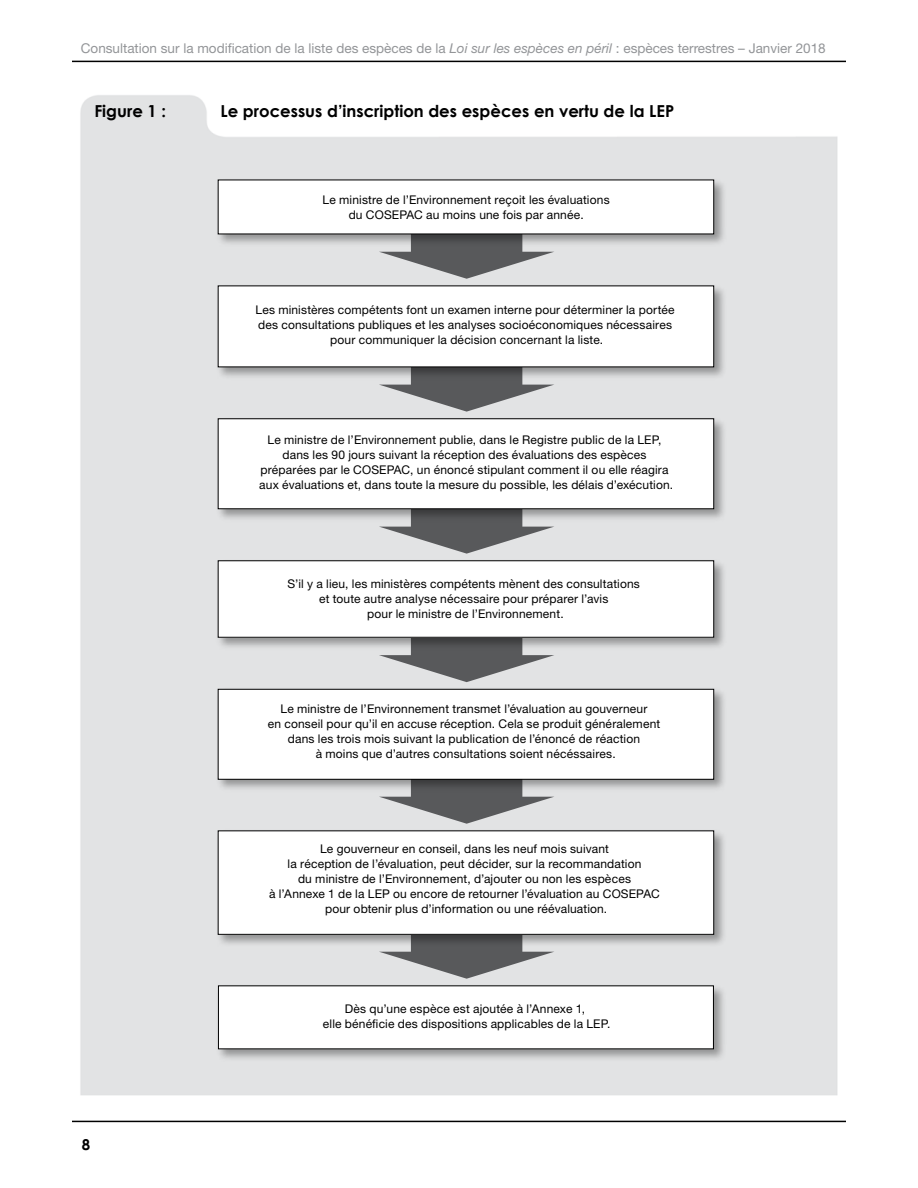
<style>
.page{position:relative;width:918px;height:1188px;background:#fff}
.page>*{position:absolute;margin:0;border:0;box-sizing:border-box;transform-origin:0 0}
.t1{font:700 16.5px "Century Gothic";color:#000}
.t2{font:700 15px "Century Gothic";color:#000}
.t3{font:13.5px "Helvetica Neue LT Std";color:#939598}
.t4{font:12px/15px "Helvetica Neue LT Std";letter-spacing:.015em;color:#000;text-align:center}
.s1{font-style:italic}
</style>
<div class="page">
<hr style="left:72px;top:1121px;width:774px;height:1px;background:#000">
<hr style="left:72px;top:61px;width:774px;height:1px;background:#000">
<div style="left:80px;top:95px;width:758px;height:1001px;background:#e2e3e4"></div>
<div style="left:91px;top:98px;width:100px;height:30px;background:#e2e3e4"></div>
<div style="left:214px;top:95px;width:515px;height:33px;background:#fff"></div>
<div style="left:177px;top:163px;width:576px;height:913px;background:#e2e3e4"></div>
<svg style="left:379px;top:250px;width:175px;height:29px"></svg>
<img style="left:217px;top:179px;width:507px;height:71px">
<div style="left:218px;top:180px;width:496px;height:54px;background:#fff"></div>
<svg style="left:379px;top:383px;width:175px;height:29px"></svg>
<img style="left:217px;top:285px;width:507px;height:98px">
<div style="left:218px;top:286px;width:496px;height:81px;background:#fff"></div>
<svg style="left:379px;top:524px;width:175px;height:30px"></svg>
<img style="left:217px;top:418px;width:507px;height:106px">
<div style="left:218px;top:419px;width:496px;height:90px;background:#fff"></div>
<svg style="left:379px;top:653px;width:175px;height:29px"></svg>
<img style="left:217px;top:560px;width:507px;height:93px">
<div style="left:218px;top:561px;width:496px;height:76px;background:#fff"></div>
<svg style="left:379px;top:795px;width:175px;height:29px"></svg>
<img style="left:217px;top:688px;width:507px;height:107px">
<div style="left:218px;top:689px;width:496px;height:90px;background:#fff"></div>
<div style="left:218px;top:689px;width:496px;height:90px;border:1px solid #000"></div>
<svg style="left:379px;top:950px;width:175px;height:29px"></svg>
<img style="left:217px;top:830px;width:507px;height:120px">
<div style="left:218px;top:831px;width:496px;height:103px;background:#fff"></div>
<div style="left:218px;top:831px;width:496px;height:104px;border:1px solid #000"></div>
<img style="left:217px;top:985px;width:507px;height:74px">
<div style="left:218px;top:986px;width:495px;height:63px;background:#fff"></div>
<p class="t3" style="left:81px;top:40px;width:746px">Consultation sur la modification de la liste des espèces de la <span class="s1">Loi sur les espèces en péril</span> : espèces terrestres – Janvier 2018</p>
<h1 class="t1" style="left:94px;top:98px;width:73px">Figure 1 :</h1>
<h1 class="t1" style="left:221px;top:98px;width:455px">Le processus d’inscription des espèces en vertu de la LEP</h1>
<p class="t4" style="left:323px;top:192px;width:289px">Le ministre de l’Environnement reçoit les évaluations du COSEPAC au moins une fois par année.</p>
<p class="t4" style="left:256px;top:302px;width:421px">Les ministères compétents font un examen interne pour déterminer la portée des consultations publiques et les analyses socioéconomiques nécessaires pour communiquer la décision concernant la liste.</p>
<p class="t4" style="left:259px;top:432px;width:415px">Le ministre de l’Environnement publie, dans le Registre public de la LEP, dans les 90 jours suivant la réception des évaluations des espèces préparées par le COSEPAC, un énoncé stipulant comment il ou elle réagira aux évaluations et, dans toute la mesure du possible, les délais d’exécution.</p>
<p class="t4" style="left:288px;top:576px;width:354px">S’il y a lieu, les ministères compétents mènent des consultations et toute autre analyse nécessaire pour préparer l’avis<br>pour le ministre de l’Environnement.</p>
<p class="t4" style="left:268px;top:701px;width:394px">Le ministre de l’Environnement transmet l’évaluation au gouverneur<br>en conseil pour qu’il en accuse réception. Cela se produit généralement dans les trois mois suivant la publication de l’énoncé de réaction<br>à moins que d’autres consultations soient nécéssaires.</p>
<p class="t4" style="left:269px;top:841px;width:392px">Le gouverneur en conseil, dans les neuf mois suivant<br>la réception de l’évaluation, peut décider, sur la recommandation<br>du ministre de l’Environnement, d’ajouter ou non les espèces<br>à l’Annexe 1 de la LEP ou encore de retourner l’évaluation au COSEPAC pour obtenir plus d’information ou une réévaluation.</p>
<p class="t2" style="left:82px;top:1133px;width:10px">8</p>
<p class="t4" style="left:323px;top:1001px;width:289px">Dès qu’une espèce est ajoutée à l’Annexe 1,<br>elle bénéficie des dispositions applicables de la LEP.</p>
</div>
